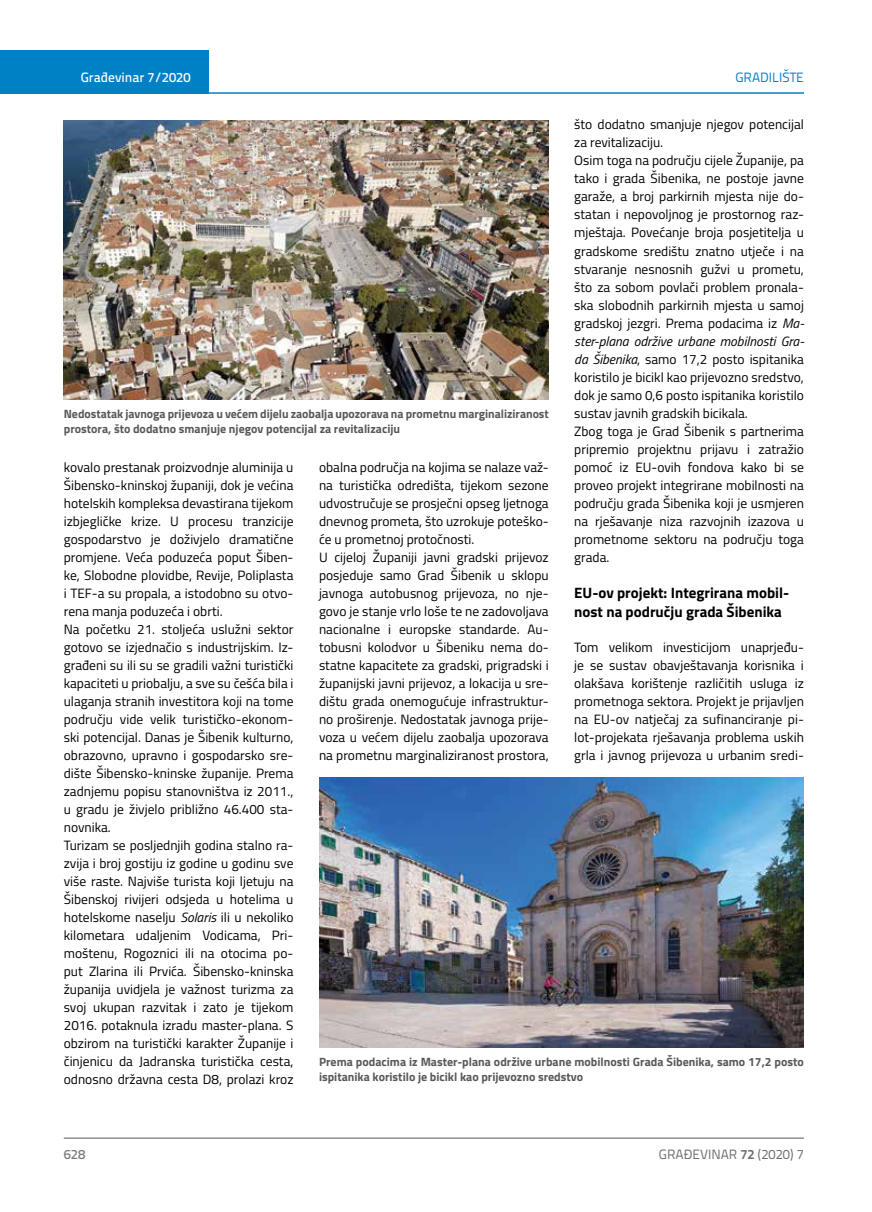
<style>
.page{position:relative;width:872px;height:1212px;background:#fff}
.page>*{position:absolute;margin:0;border:0;box-sizing:border-box;transform-origin:0 0}
.t1{font:700 15px/19.5px "Titillium";color:#000}
.t2{font:13.5px/18px "Titillium";color:#000}
.t3{font:13.5px "Titillium Text 22 L";color:#6d6e71}
.t4{font:500 13.5px "Titillium Text 22 L";color:#fff}
.t5{font:13.5px "Titillium Text 22 L";color:#0081c6}
.t6{font:500 13.5px "Titillium Text 22 L";color:#797a7d}
.t7{font:700 12px/15px "Titillium";color:#58595b}
.s1{font-style:italic}
.s2{font-weight:700}
</style>
<div class="page">
<div style="left:0;top:50px;width:208px;height:44px;background:#0081c6"></div>
<hr style="left:0;top:92px;width:804px;height:2px;background:#0081c6">
<hr style="left:64px;top:1138px;width:740px;height:1px;background:#58595b">
<img style="left:64px;top:120px;width:485px;height:280px">
<img style="left:319px;top:777px;width:485px;height:270px">
<p class="t4" style="left:81px;top:67px;width:111px">Građevinar 7/2020</p>
<p class="t5" style="left:735px;top:68px;width:70px">GRADILIŠTE</p>
<p class="t2" style="left:574px;top:115px;width:231px">što dodatno smanjuje njegov potencijal za revitalizaciju.<br>Osim toga na području cijele Županije, pa tako i grada Šibenika, ne postoje javne garaže, a broj parkirnih mjesta nije do&shy;statan i nepovoljnog je prostornog raz&shy;mještaja. Povećanje broja posjetitelja u gradskome središtu znatno utječe i na stvaranje nesnosnih gužvi u prometu, što za sobom povlači problem pronala&shy;ska slobodnih parkirnih mjesta u samoj gradskoj jezgri. Prema podacima iz <span class="s1">Ma&shy;ster-plana održive urbane mobilnosti Gra&shy;da Šibenika</span>, samo 17,2 posto ispitanika koristilo je bicikl kao prijevozno sredstvo, dok je samo 0,6 posto ispitanika koristilo sustav javnih gradskih bicikala.<br>Zbog toga je Grad Šibenik s partnerima pripremio projektnu prijavu i zatražio pomoć iz EU-ovih fondova kako bi se proveo projekt integrirane mobilnosti na području grada Šibenika koji je usmjeren na rješavanje niza razvojnih izazova u prometnome sektoru na području toga grada.</p>
<p class="t1" style="left:574px;top:582px;width:216px">EU-ov projekt: Integrirana mobil&shy;nost na području grada Šibenika</p>
<p class="t2" style="left:574px;top:638px;width:231px;text-align:justify">Tom velikom investicijom unaprjeđu&shy;je se sustav obavještavanja korisnika i olakšava korištenje različitih usluga iz prometnoga sektora. Projekt je prijavljen na EU-ov natječaj za sufinanciranje pi&shy;lot-projekata rješavanja problema uskih grla i javnog prijevoza u urbanim sredi-</p>
<p class="t7" style="left:64px;top:405px;width:486px">Nedostatak javnoga prijevoza u većem dijelu zaobalja upozorava na prometnu marginaliziranost prostora, što dodatno smanjuje njegov potencijal za revitalizaciju</p>
<p class="t2" style="left:64px;top:457px;width:231px">kovalo prestanak proizvodnje aluminija u Šibensko-kninskoj županiji, dok je većina hotelskih kompleksa devastirana tijekom izbjegličke krize. U procesu tranzicije gospodarstvo je doživjelo dramatične promjene. Veća poduzeća poput Šiben&shy;ke, Slobodne plovidbe, Revije, Poliplasta i TEF-a su propala, a istodobno su otvo&shy;rena manja poduzeća i obrti.<br>Na početku 21. stoljeća uslužni sektor gotovo se izjednačio s industrijskim. Iz&shy;građeni su ili su se gradili važni turistički kapaciteti u priobalju, a sve su češća bila i ulaganja stranih investitora koji na tome području vide velik turističko-ekonom&shy;ski potencijal. Danas je Šibenik kulturno, obrazovno, upravno i gospodarsko sre&shy;dište Šibensko-kninske županije. Prema zadnjemu popisu stanovništva iz 2011., u gradu je živjelo približno 46.400 sta&shy;novnika.<br>Turizam se posljednjih godina stalno ra&shy;zvija i broj gostiju iz godine u godinu sve više raste. Najviše turista koji ljetuju na Šibenskoj rivijeri odsjeda u hotelima u hotelskome naselju <span class="s1">Solaris</span> ili u nekoliko kilometara udaljenim Vodicama, Pri&shy;moštenu, Rogoznici ili na otocima po&shy;put Zlarina ili Prvića. Šibensko-kninska županija uvidjela je važnost turizma za svoj ukupan razvitak i zato je tijekom 2016. potaknula izradu master-plana. S obzirom na turistički karakter Županije i činjenicu da Jadranska turistička cesta, odnosno državna cesta D8, prolazi kroz</p>
<p class="t2" style="left:319px;top:457px;width:231px">obalna područja na kojima se nalaze važ&shy;na turistička odredišta, tijekom sezone udvostručuje se prosječni opseg ljetnoga dnevnog prometa, što uzrokuje poteško&shy;će u prometnoj protočnosti.<br>U cijeloj Županiji javni gradski prijevoz posjeduje samo Grad Šibenik u sklopu javnoga autobusnog prijevoza, no nje&shy;govo je stanje vrlo loše te ne zadovoljava nacionalne i europske standarde. Au&shy;tobusni kolodvor u Šibeniku nema do&shy;statne kapacitete za gradski, prigradski i županijski javni prijevoz, a lokacija u sre&shy;dištu grada onemogućuje infrastruktur&shy;no proširenje. Nedostatak javnoga prije&shy;voza u većem dijelu zaobalja upozorava na prometnu marginaliziranost prostora,</p>
<p class="t7" style="left:319px;top:1054px;width:486px">Prema podacima iz Master-plana održive urbane mobilnosti Grada Šibenika, samo 17,2 posto ispitanika koristilo je bicikl kao prijevozno sredstvo</p>
<p class="t6" style="left:64px;top:1144px;width:23px">628</p>
<p class="t3" style="left:659px;top:1144px;width:146px">GRAĐEVINAR <span class="s2">72</span> (2020) 7</p>
</div>
